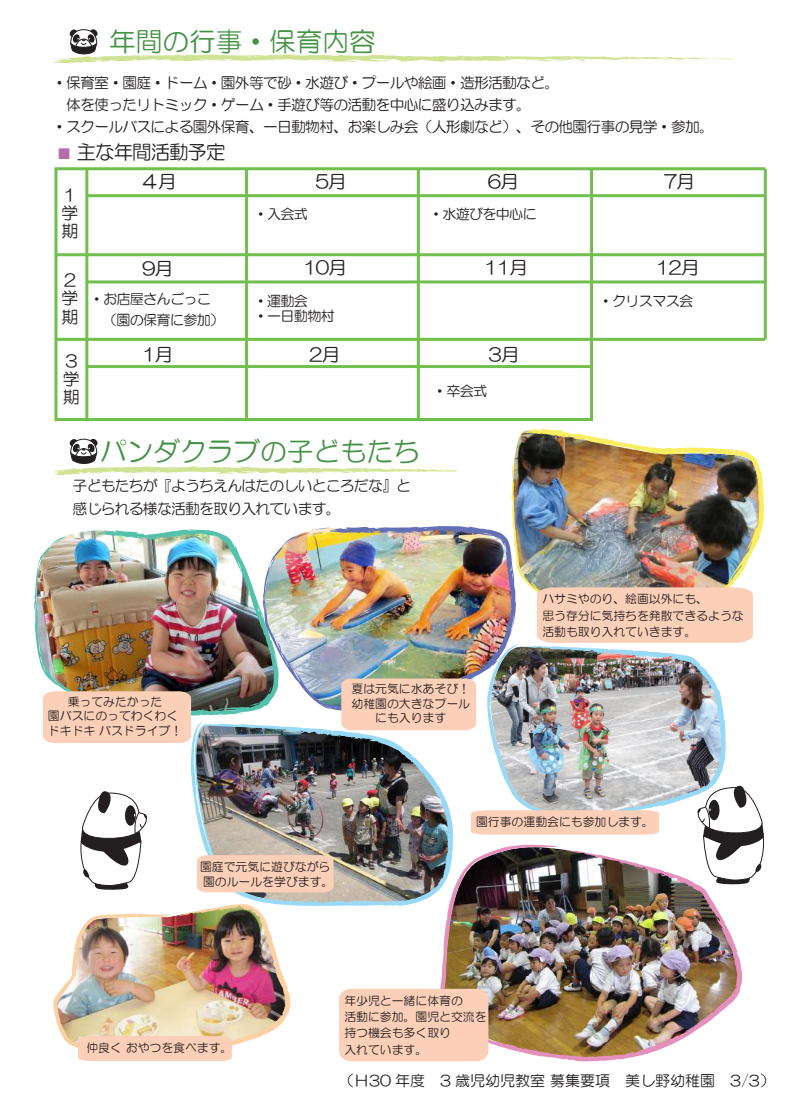
<style>
.page{position:relative;width:800px;height:1119px;background:#fff}
.page>*{position:absolute;margin:0;border:0;box-sizing:border-box;transform-origin:0 0}
.t1{font:26.7px "HG Maru Gothic MPRO";color:#449245}
.t2{font:19.35px "HG Maru Gothic MPRO";letter-spacing:-.05em;color:#231f20}
.t3{font:18.3px "HG Maru Gothic MPRO";letter-spacing:-.05em;color:#231f20}
.t4{font:16.95px/18.1px "HG Maru Gothic MPRO";color:#231f20;text-align:justify}
.t5{font:15px "HG Maru Gothic MPRO";color:#231f20}
.t6{font:14.85px/22.2px "HG Maru Gothic MPRO";letter-spacing:-.05em;color:#231f20}
.t7{font:14.1px/21.1px "HG Maru Gothic MPRO";letter-spacing:-.05em;color:#231f20}
.t8{font:11.85px/14.9px "HG Maru Gothic MPRO";color:#231f20}
.s1{font-size:14.85px;color:#b76dac}
</style>
<div class="page">
<hr style="left:590px;top:169px;width:3px;height:252px;background:#71c04e">
<hr style="left:763px;top:169px;width:3px;height:170px;background:#71c04e">
<hr style="left:54px;top:169px;width:3px;height:252px;background:#71c04e">
<hr style="left:417px;top:169px;width:3px;height:252px;background:#71c04e">
<hr style="left:245px;top:169px;width:3px;height:252px;background:#71c04e">
<hr style="left:85px;top:169px;width:3px;height:252px;background:#71c04e">
<hr style="left:87px;top:194px;width:678px;height:3px;background:#71c04e">
<hr style="left:54px;top:167px;width:711px;height:3px;background:#71c04e">
<hr style="left:87px;top:280px;width:678px;height:3px;background:#71c04e">
<hr style="left:55px;top:338px;width:710px;height:3px;background:#71c04e">
<hr style="left:55px;top:418px;width:536px;height:3px;background:#71c04e">
<hr style="left:87px;top:365px;width:504px;height:3px;background:#71c04e">
<hr style="left:55px;top:253px;width:710px;height:3px;background:#71c04e">
<svg style="left:714px;top:58px;width:19px;height:2px"></svg>
<svg style="left:53px;top:29px;width:654px;height:34px"></svg>
<svg style="left:54px;top:438px;width:402px;height:37px"></svg>
<svg style="left:80px;top:791px;width:67px;height:99px"></svg>
<img style="left:191px;top:721px;width:262px;height:185px">
<div style="left:197px;top:855px;width:136px;height:37px;background:#fccfb8"></div>
<img style="left:440px;top:844px;width:301px;height:217px">
<svg style="left:556px;top:847px;width:9px;height:2px"></svg>
<div style="left:339px;top:988px;width:149px;height:73px;background:#fccfb8"></div>
<img style="left:53px;top:903px;width:237px;height:143px">
<svg style="left:170px;top:914px;width:8px;height:2px"></svg>
<svg style="left:72px;top:1035px;width:160px;height:25px"></svg>
<img style="left:34px;top:529px;width:225px;height:187px">
<svg style="left:242px;top:706px;width:2px;height:7px"></svg>
<svg style="left:52px;top:537px;width:14px;height:8px"></svg>
<svg style="left:38px;top:569px;width:2px;height:11px"></svg>
<svg style="left:36px;top:586px;width:2px;height:11px"></svg>
<svg style="left:55px;top:677px;width:5px;height:5px"></svg>
<div style="left:43px;top:690px;width:148px;height:53px;background:#fccfb8"></div>
<img style="left:262px;top:526px;width:254px;height:184px">
<svg style="left:284px;top:536px;width:14px;height:9px"></svg>
<svg style="left:268px;top:568px;width:3px;height:8px"></svg>
<svg style="left:265px;top:585px;width:2px;height:11px"></svg>
<svg style="left:297px;top:673px;width:4px;height:5px"></svg>
<svg style="left:304px;top:690px;width:8px;height:3px"></svg>
<svg style="left:336px;top:672px;width:140px;height:58px"></svg>
<img style="left:487px;top:644px;width:239px;height:164px">
<svg style="left:695px;top:782px;width:70px;height:102px"></svg>
<svg style="left:470px;top:808px;width:189px;height:26px"></svg>
<img style="left:511px;top:428px;width:253px;height:182px">
<svg style="left:737px;top:557px;width:11px;height:9px"></svg>
<svg style="left:513px;top:462px;width:2px;height:17px"></svg>
<svg style="left:756px;top:477px;width:2px;height:10px"></svg>
<svg style="left:620px;top:447px;width:8px;height:2px"></svg>
<div style="left:537px;top:587px;width:215px;height:55px;background:#fccfb8"></div>
<h1 class="t1" style="left:109px;top:28px;width:268px">年間の行事・保育内容</h1>
<p class="t6" style="left:52px;top:71px;width:663px">・保育室・園庭・ドーム・園外等で砂・水遊び・プールや絵画・造形活動など。<br>　体を使ったリトミック・ゲーム・手遊び等の活動を中心に盛り込みます。<br>・スクールバスによる園外保育、一日動物村、お楽しみ会（人形劇など）、その他園行事の見学・参加。</p>
<h2 class="t2" style="left:57px;top:142px;width:170px"><span class="s1">■</span> 主な年間活動予定</h2>
<h3 class="t4" style="left:61px;top:186px;width:18px;text-align:left">１学期</h3>
<h3 class="t4" style="left:61px;top:271px;width:18px">２学期</h3>
<h3 class="t4" style="left:63px;top:351px;width:18px">３学期</h3>
<h3 class="t3" style="left:141px;top:172px;width:37px">４月</h3>
<h3 class="t3" style="left:315px;top:172px;width:32px">5月</h3>
<h3 class="t3" style="left:488px;top:172px;width:32px">6月</h3>
<p class="t7" style="left:254px;top:203px;width:56px">・入会式</p>
<p class="t7" style="left:429px;top:203px;width:109px">・水遊びを中心に</p>
<h3 class="t3" style="left:663px;top:172px;width:32px">7月</h3>
<h3 class="t3" style="left:142px;top:259px;width:32px">9月</h3>
<p class="t7" style="left:90px;top:288px;width:136px">・お店屋さんごっこ　（園の保育に参加）</p>
<h3 class="t3" style="left:303px;top:259px;width:45px">10月</h3>
<h3 class="t3" style="left:484px;top:259px;width:45px">11月</h3>
<h3 class="t3" style="left:655px;top:259px;width:45px">12月</h3>
<p class="t7" style="left:254px;top:293px;width:82px;line-height:15.5px">・運動会<br>・一日動物村</p>
<p class="t7" style="left:598px;top:290px;width:96px">・クリスマス会</p>
<h3 class="t3" style="left:142px;top:345px;width:32px">1月</h3>
<h3 class="t3" style="left:309px;top:345px;width:32px">2月</h3>
<h3 class="t3" style="left:488px;top:345px;width:32px">3月</h3>
<p class="t7" style="left:433px;top:380px;width:56px">・卒会式</p>
<h1 class="t1" style="left:100px;top:437px;width:321px">パンダクラブの子どもたち</h1>
<p class="t6" style="left:73px;top:475px;width:340px">子どもたちが『ようちえんはたのしいところだな』と感じられる様な活動を取り入れています。</p>
<p class="t8" style="left:48px;top:693px;width:136px;text-align:center">乗ってみたかった<br>園バスにのってわくわくドキドキ バスドライブ！</p>
<p class="t8" style="left:351px;top:681px;width:120px;text-align:center">夏は元気に水あそび！幼稚園の大きなプールにも入ります</p>
<p class="t8" style="left:542px;top:591px;width:203px;line-height:16.2px">ハサミやのり、絵画以外にも、<br>思う存分に気持ちを発散できるような活動も取り入れていきます。</p>
<p class="t8" style="left:200px;top:859px;width:135px">園庭で元気に遊びながら園のルールを学びます。</p>
<p class="t8" style="left:476px;top:814px;width:179px">園行事の運動会にも参加します。</p>
<p class="t8" style="left:344px;top:992px;width:144px;line-height:16.2px">年少児と一緒に体育の<br>活動に参加。園児と交流を持つ機会も多く取り</p>
<p class="t8" style="left:86px;top:1040px;width:147px">仲良く おやつを食べます。</p>
<p class="t8" style="left:344px;top:1041px;width:84px">入れています。</p>
<p class="t5" style="left:339px;top:1072px;width:437px">（Ｈ30 年度　3 歳児幼児教室 募集要項　美し野幼稚園　3/3）</p>
</div>
